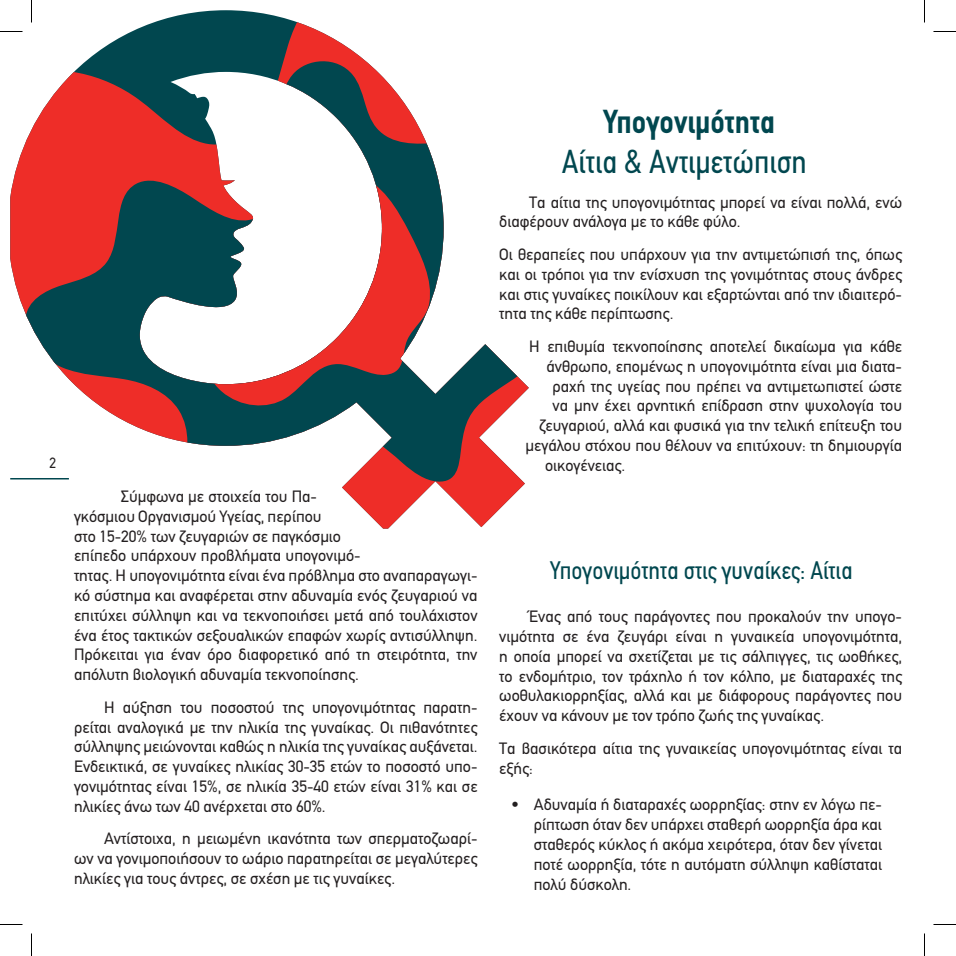
<style>
.page{position:relative;width:956px;height:956px;background:#fff}
.page>*{position:absolute;margin:0;border:0;box-sizing:border-box;transform-origin:0 0}
.t1{font:33.45px "PF Din Text Condensed";color:#01474f}
.t2{font:700 33.45px "PF Din Text Condensed";color:#01474f}
.t3{font:25.5px "PF Din Text Condensed";color:#01474f}
.t4{font:16.5px/19.8px "PF Din Text";color:#231f20;text-align:justify}
.t5{font:15px "PF Din Text";color:#231f20;scale:.95 1}
</style>
<div class="page">
<svg style="left:10px;top:10px;width:350px;height:470px"></svg>
<svg style="left:23px;top:56px;width:506px;height:473px"></svg>
<svg style="left:197px;top:170px;width:236px;height:240px"></svg>
<svg style="left:0;top:31px;width:22px;height:1px"></svg>
<svg style="left:933px;top:31px;width:23px;height:1px"></svg>
<svg style="left:0;top:924px;width:22px;height:1px"></svg>
<svg style="left:933px;top:924px;width:23px;height:1px"></svg>
<svg style="left:31px;top:0;width:1px;height:23px"></svg>
<svg style="left:31px;top:933px;width:1px;height:23px"></svg>
<svg style="left:924px;top:0;width:1px;height:23px"></svg>
<svg style="left:924px;top:933px;width:1px;height:23px"></svg>
<p class="t5" style="left:49px;top:454px;width:8px">2</p>
<p class="t4" style="left:74px;top:486px;width:405px;text-align:left;text-indent:47px">Σύμφωνα με στοιχεία του Πα-<br>γκόσμιου Οργανισμού Υγείας, περίπου<br>στο 15-20% των ζευγαριών σε παγκόσμιο<br>επίπεδο υπάρχουν προβλήματα υπογονιμό-<br>τητας. Η υπογονιμότητα είναι ένα πρόβλημα στο αναπαραγωγι&shy;κό σύστημα και αναφέρεται στην αδυναμία ενός ζευγαριού να επιτύχει σύλληψη και να τεκνοποιήσει μετά από τουλάχιστον ένα έτος τακτικών σεξουαλικών επαφών χωρίς αντισύλληψη.<br>Πρόκειται για έναν όρο διαφορετικό από τη στειρότητα, την απόλυτη βιολογική αδυναμία τεκνοποίησης.</p>
<p class="t4" style="left:74px;top:697px;width:405px;text-indent:30px">Η αύξηση του ποσοστού της υπογονιμότητας παρατη&shy;ρείται αναλογικά με την ηλικία της γυναίκας. Οι πιθανότητες σύλληψης μειώνονται καθώς η ηλικία της γυναίκας αυξάνεται.<br>Ενδεικτικά, σε γυναίκες ηλικίας 30-35 ετών το ποσοστό υπο&shy;γονιμότητας είναι 15%, σε ηλικία 35-40 ετών είναι 31% και σε ηλικίες άνω των 40 ανέρχεται στο 60%.</p>
<p class="t4" style="left:74px;top:829px;width:405px;text-indent:30px">Αντίστοιχα, η μειωμένη ικανότητα των σπερματοζωαρί&shy;ων να γονιμοποιήσουν το ωάριο παρατηρείται σε μεγαλύτερες ηλικίες για τους άντρες, σε σχέση με τις γυναίκες.</p>
<h1 class="t2" style="left:603px;top:102px;width:173px">Υπογονιμότητα</h1>
<h1 class="t1" style="left:562px;top:142px;width:246px">Αίτια &amp; Αντιμετώπιση</h1>
<p class="t4" style="left:499px;top:192px;width:404px;text-indent:30px">Τα αίτια της υπογονιμότητας μπορεί να είναι πολλά, ενώ διαφέρουν ανάλογα με το κάθε φύλο.</p>
<p class="t4" style="left:499px;top:244px;width:404px">Οι θεραπείες που υπάρχουν για την αντιμετώπισή της, όπως και οι τρόποι για την ενίσχυση της γονιμότητας στους άνδρες και στις γυναίκες ποικίλουν και εξαρτώνται από την ιδιαιτερό&shy;τητα της κάθε περίπτωσης.</p>
<p class="t4" style="left:529px;top:336px;width:374px">Η επιθυμία τεκνοποίησης αποτελεί δικαίωμα για κάθε</p>
<p class="t4" style="left:547px;top:356px;width:357px">άνθρωπο, επομένως η υπογονιμότητα είναι μια διατα-</p>
<p class="t4" style="left:553px;top:376px;width:351px">ραχή της υγείας που πρέπει να αντιμετωπιστεί ώστε</p>
<p class="t4" style="left:553px;top:396px;width:351px">να μην έχει αρνητική επίδραση στην ψυχολογία του</p>
<p class="t4" style="left:539px;top:416px;width:364px">ζευγαριού, αλλά και φυσικά για την τελική επίτευξη του</p>
<p class="t4" style="left:526px;top:435px;width:378px">μεγάλου στόχου που θέλουν να επιτύχουν: τη δημιουργία</p>
<p class="t4" style="left:545px;top:455px;width:82px">οικογένειας.</p>
<h2 class="t3" style="left:550px;top:556px;width:304px">Υπογονιμότητα στις γυναίκες: Αίτια</h2>
<p class="t4" style="left:499px;top:607px;width:404px;text-indent:30px">Ένας από τους παράγοντες που προκαλούν την υπογο&shy;νιμότητα σε ένα ζευγάρι είναι η γυναικεία υπογονιμότητα, η οποία μπορεί να σχετίζεται με τις σάλπιγγες, τις ωοθήκες, το ενδομήτριο, τον τράχηλο ή τον κόλπο, με διαταραχές της ωοθυλακιορρηξίας, αλλά και με διάφορους παράγοντες που έχουν να κάνουν με τον τρόπο ζωής της γυναίκας.</p>
<p class="t4" style="left:499px;top:738px;width:404px">Τα βασικότερα αίτια της γυναικείας υπογονιμότητας είναι τα εξής:</p>
<p class="t4" style="left:534px;top:795px;width:350px;text-indent:-23px">• Αδυναμία ή διαταραχές ωορρηξίας: στην εν λόγω πε&shy;ρίπτωση όταν δεν υπάρχει σταθερή ωορρηξία άρα και σταθερός κύκλος ή ακόμα χειρότερα, όταν δεν γίνεται ποτέ ωορρηξία, τότε η αυτόματη σύλληψη καθίσταται πολύ δύσκολη.</p>
</div>
